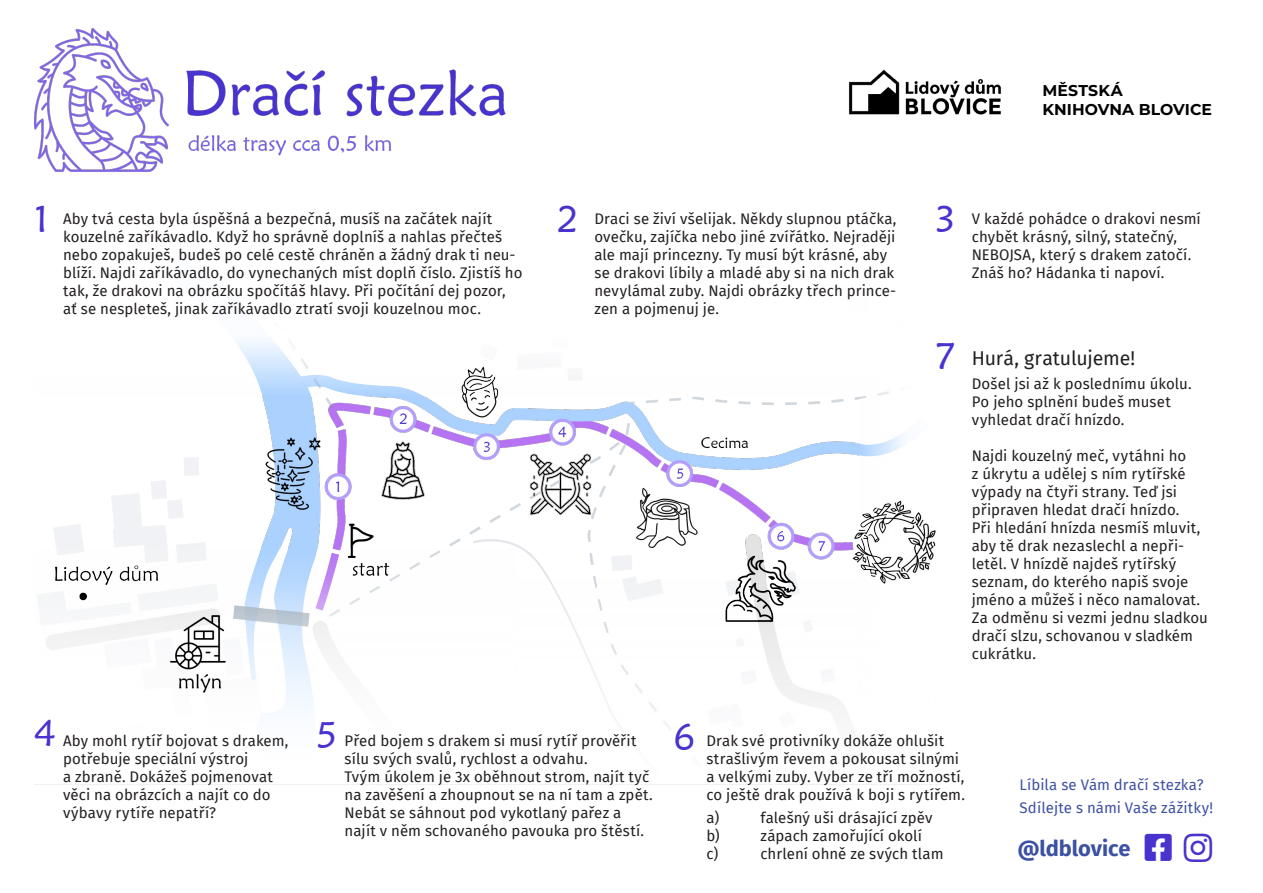
<style>
.page{position:relative;width:1263px;height:893px;background:#fff}
.page>*{position:absolute;margin:0;border:0;box-sizing:border-box;transform-origin:0 0}
.t1{font:37.5px "Maiandra GD";color:#4833cf}
.t2{font:700 21.9px "Fira Sans";letter-spacing:-.005em;color:#3d51a3}
.t3{font:19.5px "Fira Sans";letter-spacing:-.005em;color:#231f20}
.t4{font:700 15.6px/18.8px "Montserrat";letter-spacing:.01em;color:#000}
.t5{font:15px/18px "Fira Sans";letter-spacing:.005em;color:#231f20}
.t6{font:15px/22.5px "Fira Sans";letter-spacing:.01em;color:#3d51a3}
</style>
<div class="page">
<img style="left:848px;top:69px;width:153px;height:46px">
<img style="left:34px;top:28px;width:472px;height:143px">
<img style="left:34px;top:339px;width:906px;height:446px">
<p class="t4" style="left:1042px;top:80px;width:171px">MĚSTSKÁ<br>KNIHOVNA BLOVICE</p>
<p class="t1" style="left:34px;top:196px;width:16px">1</p>
<p class="t1" style="left:557px;top:196px;width:23px">2</p>
<p class="t1" style="left:934px;top:196px;width:23px">3</p>
<p class="t5" style="left:63px;top:209px;width:461px">Aby tvá cesta byla úspěšná a bezpečná, musíš na začátek najít kouzelné zaříkávadlo. Když ho správně doplníš a nahlas přečteš nebo zopakuješ, budeš po celé cestě chráněn a žádný drak ti neu&shy;blíží. Najdi zaříkávadlo, do vynechaných míst doplň číslo. Zjistíš ho tak, že drakovi na obrázku spočítáš hlavy. Při počítání dej pozor, ať se nespleteš, jinak zaříkávadlo ztratí svoji kouzelnou moc.</p>
<p class="t5" style="left:594px;top:209px;width:303px">Draci se živí všelijak. Někdy slupnou ptáčka, ovečku, zajíčka nebo jiné zvířátko. Nejraději ale mají princezny. Ty musí být krásné, aby se drakovi líbily a mladé aby si na nich drak nevylámal zuby. Najdi obrázky třech prince&shy;zen a pojmenuj je.</p>
<p class="t5" style="left:972px;top:209px;width:231px">V každé pohádce o drakovi nesmí chybět krásný, silný, statečný,<br>NEBOJSA, který s drakem zatočí.<br>Znáš ho? Hádanka ti napoví.</p>
<p class="t1" style="left:934px;top:333px;width:23px">7</p>
<p class="t3" style="left:972px;top:343px;width:165px">Hurá, gratulujeme!</p>
<p class="t5" style="left:972px;top:374px;width:221px">Došel jsi až k poslednímu úkolu.<br>Po jeho splnění budeš muset vyhledat dračí hnízdo.</p>
<p class="t5" style="left:972px;top:446px;width:216px">Najdi kouzelný meč, vytáhni ho z úkrytu a udělej s ním rytířské výpady na čtyři strany. Teď jsi připraven hledat dračí hnízdo.</p>
<p class="t5" style="left:972px;top:518px;width:238px">Při hledání hnízda nesmíš mluvit, aby tě drak nezaslechl a nepři&shy;letěl. V hnízdě najdeš rytířský seznam, do kterého napiš svoje jméno a můžeš i něco namalovat.<br>Za odměnu si vezmi jednu sladkou dračí slzu, schovanou v sladkém cukrátku.</p>
<p class="t1" style="left:34px;top:710px;width:23px">4</p>
<p class="t1" style="left:674px;top:714px;width:23px">6</p>
<p class="t1" style="left:316px;top:712px;width:23px">5</p>
<p class="t5" style="left:63px;top:731px;width:227px">Aby mohl rytíř bojovat s drakem, potřebuje speciální výstroj<br>a zbraně. Dokážeš pojmenovat věci na obrázcích a najít co do výbavy rytíře nepatří?</p>
<p class="t5" style="left:345px;top:731px;width:293px">Před bojem s drakem si musí rytíř prověřit sílu svých svalů, rychlost a odvahu.</p>
<p class="t5" style="left:345px;top:767px;width:310px">Tvým úkolem je 3x oběhnout strom, najít tyč na zavěšení a zhoupnout se na ní tam a zpět.<br>Nebát se sáhnout pod vykotlaný pařez a najít v něm schovaného pavouka pro štěstí.</p>
<p class="t5" style="left:706px;top:731px;width:260px">Drak své protivníky dokáže ohlušit strašlivým řevem a pokousat silnými a velkými zuby. Vyber ze tří možností, co ještě drak používá k boji s rytířem.</p>
<p class="t5" style="left:706px;top:808px;width:14px">a)</p>
<p class="t5" style="left:760px;top:808px;width:174px">falešný uši drásající zpěv</p>
<p class="t5" style="left:706px;top:826px;width:15px">b)</p>
<p class="t5" style="left:760px;top:826px;width:163px">zápach zamořující okolí</p>
<p class="t5" style="left:706px;top:844px;width:13px">c)</p>
<p class="t5" style="left:760px;top:844px;width:185px">chrlení ohně ze svých tlam</p>
<p class="t6" style="left:1019px;top:773px;width:195px">Líbila se Vám dračí stezka?<br>Sdílejte s námi Vaše zážitky!</p>
<h2 class="t2" style="left:1017px;top:830px;width:115px">@ldblovice</h2>
</div>
